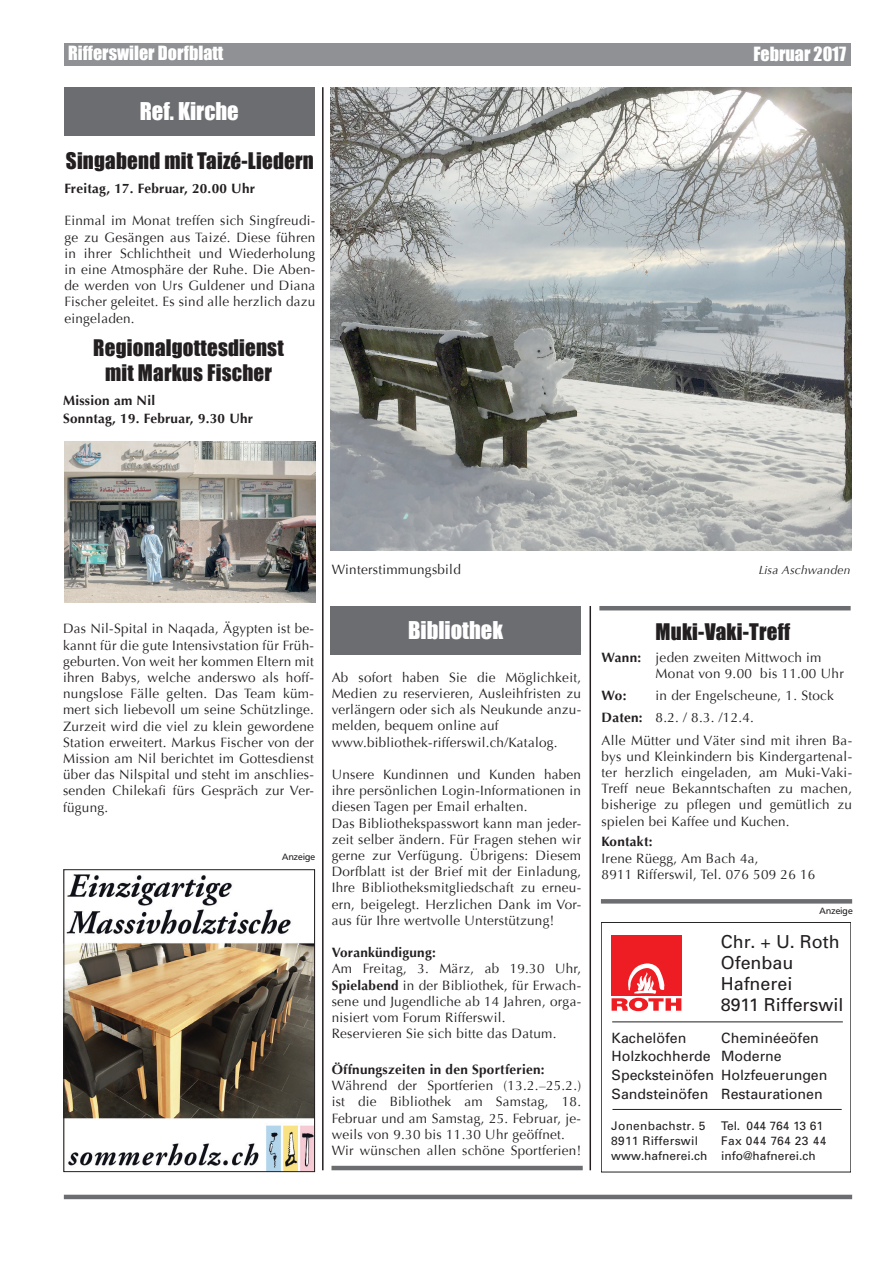
<style>
.page{position:relative;width:893px;height:1263px;background:#fff}
.page>*{position:absolute;margin:0;border:0;box-sizing:border-box;transform-origin:0 0}
.t1{font:22.5px "Impact";color:#fff}
.t2{font:21px/25.2px "Impact";letter-spacing:.01em;color:#231f20;text-align:center}
.t3{font:18px "Impact";color:#fff}
.t4{font:700 18px "Optima";color:#fff}
.t5{font:17.85px/21px "Univers";color:#231f20}
.t6{font:14.1px/18.6px "Univers";color:#231f20}
.t7{font:13.5px/16.2px "Optima";letter-spacing:.02em;color:#231f20}
.t8{font:700 13.5px/17.7px "Optima";letter-spacing:.02em;color:#231f20}
.t9{font:12px/14.9px "Univers";letter-spacing:.01em;color:#231f20}
.t10{font:italic 12px "Optima";letter-spacing:.02em;color:#231f20}
.t11{font:9px "Frutiger BQ";letter-spacing:.02em;color:#231f20}
.s1{font-weight:700}
.s2{font-weight:300}
</style>
<div class="page">
<div style="left:64px;top:43px;width:786px;height:22px;background:#8f9194"></div>
<img style="left:64px;top:442px;width:251px;height:160px">
<div style="left:330px;top:606px;width:251px;height:48px;background:#6c6d70"></div>
<div style="left:64px;top:87px;width:250px;height:48px;background:#6c6d70"></div>
<img style="left:65px;top:874px;width:248px;height:296px">
<div style="left:63px;top:869px;width:252px;height:303px;border:1px solid #231f20"></div>
<hr style="left:64px;top:1195px;width:788px;height:4px;background:#6c6d70">
<img style="left:330px;top:87px;width:522px;height:463px">
<hr style="left:322px;top:87px;width:2px;height:1083px;background:#231f20">
<hr style="left:589px;top:606px;width:2px;height:564px;background:#231f20">
<div style="left:611px;top:936px;width:71px;height:60px;background:#ee1d23"></div>
<svg style="left:612px;top:963px;width:69px;height:48px"></svg>
<hr style="left:612px;top:1021px;width:231px;height:1px;background:#231f20">
<hr style="left:612px;top:1109px;width:230px;height:1px;background:#231f20">
<div style="left:601px;top:922px;width:250px;height:250px;border:1px solid #231f20"></div>
<hr style="left:599px;top:606px;width:252px;height:4px;background:#6c6d70">
<svg style="left:601px;top:899px;width:251px;height:4px"></svg>
<hr style="left:331px;top:1166px;width:252px;height:4px;background:#6c6d70">
<h3 class="t4" style="left:95px;top:43px;width:142px">e s iler Dorfblatt</h3>
<h3 class="t3" style="left:68px;top:39px;width:157px">Rifferswiler Dorfblatt</h3>
<h3 class="t4" style="left:741px;top:43px;width:107px">Februar 2017</h3>
<h3 class="t3" style="left:753px;top:40px;width:94px">Februar 2017</h3>
<h1 class="t1" style="left:140px;top:94px;width:100px">Ref. Kirche</h1>
<h2 class="t2" style="left:66px;top:148px;width:249px">Singabend mit Taizé-Liedern</h2>
<p class="t8" style="left:64px;top:180px;width:192px">Freitag, 17. Februar, 20.00 Uhr</p>
<p class="t7" style="left:64px;top:213px;width:252px;text-align:justify">Einmal im Monat treffen sich Singfreudi&shy;ge zu Gesängen aus Taizé. Diese führen in ihrer Schlichtheit und Wiederholung in eine Atmosphäre der Ruhe. Die Aben&shy;de werden von Urs Guldener und Diana Fischer geleitet. Es sind alle herzlich dazu eingeladen.</p>
<h2 class="t2" style="left:93px;top:335px;width:192px">Regionalgottesdienst mit Markus Fischer</h2>
<p class="t8" style="left:63px;top:392px;width:192px">Mission am Nil<br>Sonntag, 19. Februar, 9.30 Uhr</p>
<p class="t7" style="left:332px;top:561px;width:131px">Winterstimmungsbild</p>
<p class="t10" style="left:759px;top:563px;width:93px">Lisa Aschwanden</p>
<p class="t7" style="left:63px;top:621px;width:252px;text-align:justify">Das Nil-Spital in Naqada, Ägypten ist be&shy;kannt für die gute Intensivstation für Früh&shy;geburten. Von weit her kommen Eltern mit ihren Babys, welche anderswo als hoff&shy;nungslose Fälle gelten. Das Team küm&shy;mert sich liebevoll um seine Schützlinge.<br>Zurzeit wird die viel zu klein gewordene Station erweitert. Markus Fischer von der Mission am Nil berichtet im Gottesdienst über das Nilspital und steht im anschlies&shy;senden Chilekafi fürs Gespräch zur Ver&shy;fügung.</p>
<p class="t11" style="left:282px;top:851px;width:35px">Anzeige</p>
<h1 class="t1" style="left:408px;top:612px;width:97px">Bibliothek</h1>
<p class="t7" style="left:332px;top:669px;width:251px">Ab sofort haben Sie die Möglichkeit, Medien zu reservieren, Ausleihfristen zu verlängern oder sich als Neukunde anzu&shy;melden, bequem online auf www.bibliothek-rifferswil.ch/Katalog.</p>
<p class="t7" style="left:332px;top:766px;width:251px">Unsere Kundinnen und Kunden haben ihre persönlichen Login-Informationen in diesen Tagen per Email erhalten.<br>Das Bibliothekspasswort kann man jeder&shy;zeit selber ändern. Für Fragen stehen wir gerne zur Verfügung. Übrigens: Diesem Dorfblatt ist der Brief mit der Einladung, Ihre Bibliotheksmitgliedschaft zu erneu&shy;ern, beigelegt. Herzlichen Dank im Vor&shy;aus für Ihre wertvolle Unterstützung!</p>
<p class="t8" style="left:332px;top:944px;width:106px">Vorankündigung:</p>
<p class="t7" style="left:332px;top:961px;width:251px">Am Freitag, 3. März, ab 19.30 Uhr, <span class="s1">Spielabend</span> in der Bibliothek, für Erwach&shy;sene und Jugendliche ab 14 Jahren, orga&shy;nisiert vom Forum Rifferswil.<br>Reservieren Sie sich bitte das Datum.</p>
<p class="t8" style="left:332px;top:1061px;width:214px">Öffnungszeiten in den Sportferien:</p>
<p class="t7" style="left:332px;top:1077px;width:251px">Während der Sportferien (13.2.–25.2.) ist die Bibliothek am Samstag, 18.<br>Februar und am Samstag, 25. Februar, je&shy;weils von 9.30 bis 11.30 Uhr geöffnet.<br>Wir wünschen allen schöne Sportferien!</p>
<h2 class="t2" style="left:656px;top:618px;width:136px">Muki-Vaki-Treff</h2>
<p class="t7" style="left:656px;top:649px;width:190px;text-indent:-54px"><span class="s1">Wann:</span> jeden zweiten Mittwoch im<br>Monat von 9.00 bis 11.00 Uhr</p>
<p class="t8" style="left:602px;top:687px;width:26px">Wo:</p>
<p class="t7" style="left:602px;top:685px;width:252px;line-height:22.2px;text-indent:54px">in der Engelscheune, 1. Stock<br><span class="s1">Daten:</span> 8.2. / 8.3. /12.4.<br>Alle Mütter und Väter sind mit ihren Ba-</p>
<p class="t7" style="left:602px;top:748px;width:252px;text-align:justify">bys und Kleinkindern bis Kindergartenal&shy;ter herzlich eingeladen, am Muki-Vaki-Treff neue Bekanntschaften zu machen, bisherige zu pflegen und gemütlich zu spielen bei Kaffee und Kuchen.</p>
<p class="t8" style="left:602px;top:833px;width:52px">Kontakt:</p>
<p class="t7" style="left:602px;top:850px;width:215px">Irene Rüegg, Am Bach 4a,<br>8911 Rifferswil, Tel. 076 509 26 16</p>
<p class="t11" style="left:820px;top:905px;width:35px">Anzeige</p>
<h3 class="t5" style="left:721px;top:931px;width:124px">Chr. + U. Roth<br>Ofenbau<br>Hafnerei<br>8911 Rifferswil</h3>
<p class="t6" style="left:612px;top:1028px;width:104px">Kachelöfen<br>Holzkochherde<br>Specksteinöfen<br>Sandsteinöfen</p>
<p class="t6" style="left:721px;top:1028px;width:108px">Cheminéeöfen<br>Moderne<br>Holzfeuerungen<br>Restaurationen</p>
<p class="t9" style="left:611px;top:1118px;width:98px">Jonenbachstr. 5<br>8911 Rifferswil www.hafnerei.ch</p>
<p class="t9" style="left:721px;top:1118px;width:107px">Tel. 044 764 13 61<br>Fax 044 764 23 44 info<span class="s2">@</span>hafnerei.ch</p>
</div>
